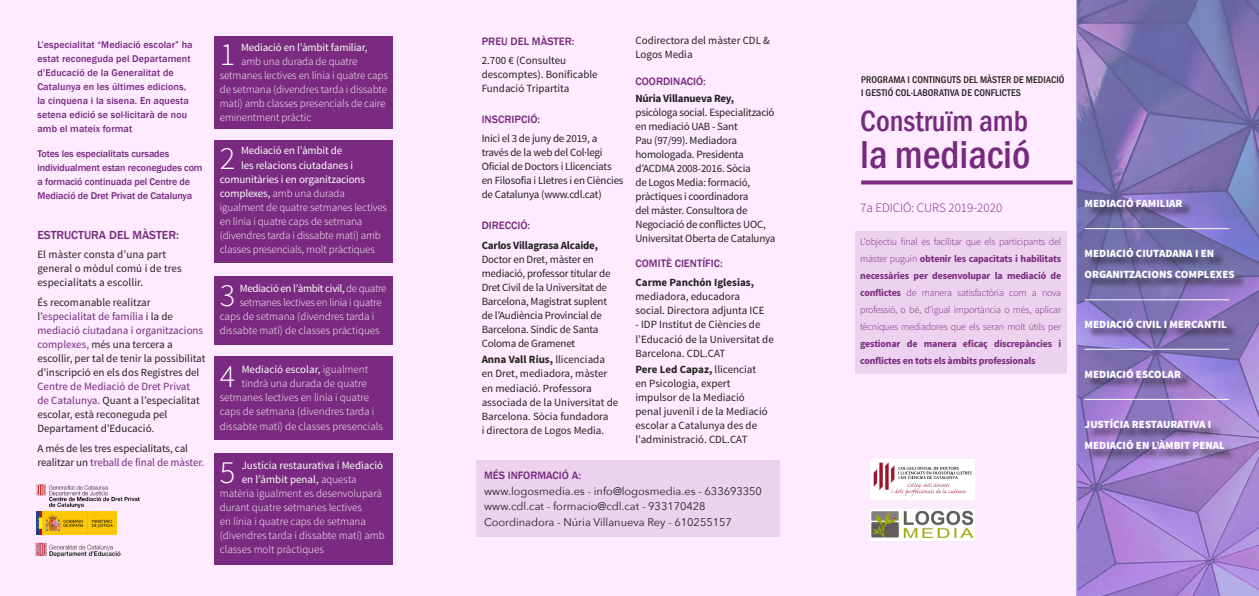
<style>
.page{position:relative;width:1259px;height:596px;background:#fff}
.page>*{position:absolute;margin:0;border:0;box-sizing:border-box;transform-origin:0 0}
.t1{font:500 condensed 40px "Franklin Gothic";color:#76297e}
.t2{font:300 32.2px "Source Sans Pro";color:#fff}
.t3{font:500 condensed 30px "Franklin Gothic";color:#76297e}
.t4{font:300 13px "Source Sans Pro";color:#7a2a80}
.TITULOS{font:500 12px "Franklin Gothic";color:#74287d}
.TEXTO{font:11px/14px "Source Sans Pro";letter-spacing:-.01em;color:#231f20}
.t5{font:300 11px "Source Sans Pro";letter-spacing:-.01em;color:#fff}
.t6{font:11px "Source Sans Pro";letter-spacing:-.01em;color:#fff}
.t7{font:900 11px "Source Sans Pro";color:#fff}
.t8{font:11px "Avenir Next";color:#231f20}
.TITULOS-2{font:500 11px "Franklin Gothic";color:#74287d}
.TEXTO-2{font:11px/14px "Source Sans Pro";letter-spacing:.01em;color:#231f20}
.t9{font:11px "Source Sans Pro";letter-spacing:-.03em;color:#fff}
.t10{font:300 10px/17px "Source Sans Pro";letter-spacing:-.02em;color:#7a2a80;text-align:justify}
.TITULOS-3{font:500 10px/14px "Franklin Gothic";letter-spacing:.01em;color:#74287d}
.TITULOS-4{font:500 10px/14px "Franklin Gothic";letter-spacing:-.01em;color:#74287d}
.t11{font:500 condensed 10px "Franklin Gothic";letter-spacing:.01em;color:#231f20}
.s1{color:#76297e}
.s2{font-weight:400}
.s3{font-weight:300}
.s4{font-weight:700}
</style>
<div class="page">
<div style="left:422px;top:0;width:654px;height:595px;background:#feebff"></div>
<svg style="left:1076px;top:0;width:183px;height:595px;background:#8b7abe"></svg>
<div style="left:0;top:0;width:422px;height:595px;background:#feebff"></div>
<div style="left:476px;top:459px;width:303px;height:77px;background:#ecd2ee"></div>
<div style="left:215px;top:36px;width:178px;height:93px;background:#7a2a80"></div>
<div style="left:215px;top:275px;width:178px;height:69px;background:#7a2a80"></div>
<div style="left:215px;top:356px;width:178px;height:83px;background:#7a2a80"></div>
<div style="left:215px;top:453px;width:178px;height:111px;background:#7a2a80"></div>
<div style="left:215px;top:140px;width:178px;height:123px;background:#7a2a80"></div>
<div style="left:855px;top:231px;width:212px;height:142px;background:#ecd2ee"></div>
<img style="left:870px;top:509px;width:104px;height:31px">
<svg style="left:861px;top:180px;width:211px;height:4px"></svg>
<div style="left:1087px;top:199px;width:159px;height:262px;background:#231f20;opacity:.75"></div>
<hr style="left:1084px;top:228px;width:145px;height:1px;background:#fff">
<hr style="left:1084px;top:299px;width:145px;height:1px;background:#fff">
<hr style="left:1084px;top:348px;width:145px;height:1px;background:#fff">
<hr style="left:1084px;top:398px;width:145px;height:1px;background:#fff">
<img style="left:870px;top:459px;width:104px;height:39px">
<img style="left:36px;top:484px;width:103px;height:23px">
<img style="left:36px;top:511px;width:81px;height:23px">
<img style="left:35px;top:542px;width:86px;height:14px">
<p class="TITULOS-3" style="left:37px;top:37px;width:157px">L’especialitat “Mediació escolar” ha estat reconeguda pel Departament d’Educació de la Generalitat de Catalunya en les últimes edicions, la cinquena i la sisena. En aquesta setena edició se sol·licitarà de nou amb el mateix format</p>
<p class="TITULOS-4" style="left:37px;top:147px;width:167px">Totes les especialitats cursades individualment estan reconegudes com a formació continuada pel Centre de Mediació de Dret Privat de Catalunya</p>
<p class="TITULOS" style="left:37px;top:227px;width:143px">ESTRUCTURA DEL MÀSTER:</p>
<p class="TEXTO-2" style="left:37px;top:248px;width:146px">El màster consta d’una part general o mòdul comú i de tres especialitats a escollir.</p>
<p class="TEXTO" style="left:37px;top:295px;width:170px">És recomanable realitzar l’<span class="s1">especialitat de família</span> i la de <span class="s1">mediació ciutadana i organitzacions complexes,</span> més una tercera a escollir, per tal de tenir la possibilitat d’inscripció en els dos Registres del <span class="s1">Centre de Mediació de Dret Privat<br>de Catalunya.</span> Quant a l’especialitat escolar, està reconeguda pel Departament d’Educació.</p>
<p class="TEXTO" style="left:37px;top:441px;width:168px">A més de les tres especialitats, cal realitzar un <span class="s1">treball de final de màster.</span></p>
<p class="t2" style="left:220px;top:35px;width:17px">1</p>
<p class="t6" style="left:241px;top:40px;width:128px">Mediació en l’àmbit familiar,</p>
<p class="t5" style="left:241px;top:55px;width:118px">amb una durada de quatre</p>
<p class="t5" style="left:220px;top:69px;width:170px">setmanes lectives en línia i quatre caps</p>
<p class="t5" style="left:220px;top:83px;width:169px">de setmana (divendres tarda i dissabte</p>
<p class="t5" style="left:220px;top:97px;width:167px">matí) amb classes presencials de caire</p>
<p class="t5" style="left:220px;top:111px;width:93px">eminentment pràctic</p>
<p class="t2" style="left:220px;top:138px;width:17px">2</p>
<p class="t6" style="left:241px;top:144px;width:103px">Mediació en l’àmbit de</p>
<p class="t6" style="left:241px;top:158px;width:114px">les relacions ciutadanes i</p>
<p class="t6" style="left:220px;top:172px;width:147px">comunitàries i en organitzacions</p>
<p class="t5" style="left:220px;top:186px;width:127px"><span class="s2">complexes,</span> amb una durada</p>
<p class="t5" style="left:220px;top:200px;width:169px">igualment de quatre setmanes lectives</p>
<p class="t5" style="left:220px;top:214px;width:144px">en línia i quatre caps de setmana</p>
<p class="t5" style="left:220px;top:228px;width:163px">(divendres tarda i dissabte matí) amb</p>
<p class="t5" style="left:220px;top:242px;width:157px">classes presencials, molt pràctiques</p>
<p class="t2" style="left:220px;top:275px;width:17px">3</p>
<p class="t9" style="left:240px;top:281px;width:148px">Mediació en l’àmbit civil, <span class="s3">de quatre</span></p>
<p class="t5" style="left:240px;top:295px;width:143px">setmanes lectives en línia i quatre</p>
<p class="t5" style="left:220px;top:309px;width:156px">caps de setmana (divendres tarda i</p>
<p class="t5" style="left:220px;top:323px;width:161px">dissabte matí) de classes pràctiques</p>
<p class="t2" style="left:220px;top:357px;width:17px">4</p>
<p class="t6" style="left:242px;top:363px;width:128px">Mediació escolar, <span class="s3">igualment</span></p>
<p class="t5" style="left:242px;top:377px;width:127px">tindrà una durada de quatre</p>
<p class="t5" style="left:220px;top:391px;width:151px">setmanes lectives en línia i quatre</p>
<p class="t5" style="left:220px;top:405px;width:156px">caps de setmana (divendres tarda i</p>
<p class="t5" style="left:220px;top:419px;width:165px">dissabte matí) de classes presencials</p>
<p class="t2" style="left:220px;top:452px;width:17px">5</p>
<p class="t6" style="left:242px;top:458px;width:143px">Justícia restaurativa i Mediació</p>
<p class="t6" style="left:242px;top:472px;width:116px">en l’àmbit penal, <span class="s3">aquesta</span></p>
<p class="t5" style="left:220px;top:486px;width:164px">matèria igualment es desenvoluparà</p>
<p class="t5" style="left:220px;top:500px;width:144px">durant quatre setmanes lectives</p>
<p class="t5" style="left:220px;top:514px;width:148px">en línia i quatre caps de setmana</p>
<p class="t5" style="left:220px;top:528px;width:167px">(divendres tarda i dissabte matí) amb</p>
<p class="t5" style="left:220px;top:542px;width:106px">classes molt pràctiques</p>
<p class="TITULOS-2" style="left:482px;top:34px;width:94px">PREU DEL MÀSTER:</p>
<p class="TEXTO" style="left:482px;top:54px;width:118px">2.700 € (Consulteu descomptes). Bonificable<br>Fundació Tripartita</p>
<p class="TITULOS-2" style="left:482px;top:112px;width:60px">INSCRIPCIÓ:</p>
<p class="TEXTO" style="left:482px;top:132px;width:143px">Inici el 3 de juny de 2019, a través de la web del Col·legi<br>Oficial de Doctors i Llicenciats en Filosofia i Lletres i en Ciències de Catalunya (www.cdl.cat)</p>
<p class="TITULOS-2" style="left:482px;top:218px;width:50px">DIRECCIÓ:</p>
<p class="TEXTO" style="left:482px;top:238px;width:130px"><span class="s4">Carlos Villagrasa Alcaide,<br></span>Doctor en Dret, màster en mediació, professor titular de<br>Dret Civil de la Universitat de<br>Barcelona, Magistrat suplent de l’Audiència Provincial de<br>Barcelona. Síndic de Santa<br>Coloma de Gramenet</p>
<p class="TEXTO" style="left:482px;top:353px;width:138px"><span class="s4">Anna Vall Rius,</span> llicenciada en Dret, mediadora, màster en mediació. Professora associada de la Universitat de<br>Barcelona. Sòcia fundadora<br>i directora de Logos Media.</p>
<p class="TEXTO" style="left:635px;top:34px;width:136px">Codirectora del màster CDL &amp;<br>Logos Media</p>
<p class="TITULOS-2" style="left:635px;top:74px;width:72px">COORDINACIÓ:</p>
<p class="TEXTO" style="left:635px;top:91px;width:141px"><span class="s4">Núria Villanueva Rey, </span>psicòloga social. Especialització en mediació UAB - Sant<br>Pau (97/99). Mediadora homologada. Presidenta d’ACDMA 2008-2016. Sòcia<br>de Logos Media: formació, pràctiques i coordinadora<br>del màster. Consultora de<br>Negociació de conflictes UOC,<br>Universitat Oberta de Catalunya</p>
<p class="TITULOS-2" style="left:635px;top:256px;width:89px">COMITÈ CIENTÍFIC:</p>
<p class="TEXTO" style="left:635px;top:276px;width:130px"><span class="s4">Carme Panchón Iglesias, </span>mediadora, educadora social. Directora adjunta ICE</p>
<p class="TEXTO" style="left:635px;top:318px;width:140px">- IDP Institut de Ciències de l’Educació de la Universitat de<br>Barcelona. CDL.CAT</p>
<p class="TEXTO" style="left:635px;top:362px;width:134px"><span class="s4">Pere Led Capaz,</span> llicenciat en Psicologia, expert impulsor de la Mediació penal juvenil i de la Mediació escolar a Catalunya des de l’administració. CDL.CAT</p>
<p class="TITULOS-2" style="left:484px;top:468px;width:98px">MÉS INFORMACIÓ A:</p>
<p class="t8" style="left:484px;top:481px;width:279px">www.logosmedia.es - info@logosmedia.es - 633693350</p>
<p class="t8" style="left:484px;top:497px;width:223px">www.cdl.cat - formacio@cdl.cat - 933170428</p>
<p class="t8" style="left:484px;top:512px;width:249px">Coordinadora - Núria Villanueva Rey - 610255157</p>
<p class="t11" style="left:861px;top:73px;width:205px">PROGRAMA I CONTINGUTS DEL MÀSTER DE MEDIACIÓ</p>
<p class="t11" style="left:861px;top:86px;width:161px">I GESTIÓ COL·LABORATIVA DE CONFLICTES</p>
<p class="t3" style="left:860px;top:102px;width:169px">Construïm amb</p>
<p class="t1" style="left:860px;top:129px;width:172px">la mediació</p>
<p class="t4" style="left:860px;top:200px;width:144px">7a EDICIÓ: CURS 2019-2020</p>
<p class="t10" style="left:860px;top:233px;width:202px">L’objectiu final és facilitar que els participants del màster puguin <span class="s4">obtenir les capacitats i habilitats necessàries per desenvolupar la mediació de conflictes</span> de manera satisfactòria com a nova professió, o bé, d’igual importància o més, aplicar tècniques mediadores que els seran molt útils per <span class="s4">gestionar de manera eficaç discrepàncies i conflictes en tots els àmbits professionals</span></p>
<p class="t7" style="left:1084px;top:196px;width:99px">MEDIACIÓ FAMILIAR</p>
<p class="t7" style="left:1084px;top:246px;width:131px">MEDIACIÓ CIUTADANA I EN</p>
<p class="t7" style="left:1084px;top:267px;width:151px">ORGANITZACIONS COMPLEXES</p>
<p class="t7" style="left:1084px;top:317px;width:144px">MEDIACIÓ CIVIL I MERCANTIL</p>
<p class="t7" style="left:1084px;top:367px;width:98px">MEDIACIÓ ESCOLAR</p>
<p class="t7" style="left:1084px;top:417px;width:128px">JUSTÍCIA RESTAURATIVA I</p>
<p class="t7" style="left:1084px;top:438px;width:142px">MEDIACIÓ EN L’ÀMBIT PENAL</p>
</div>
